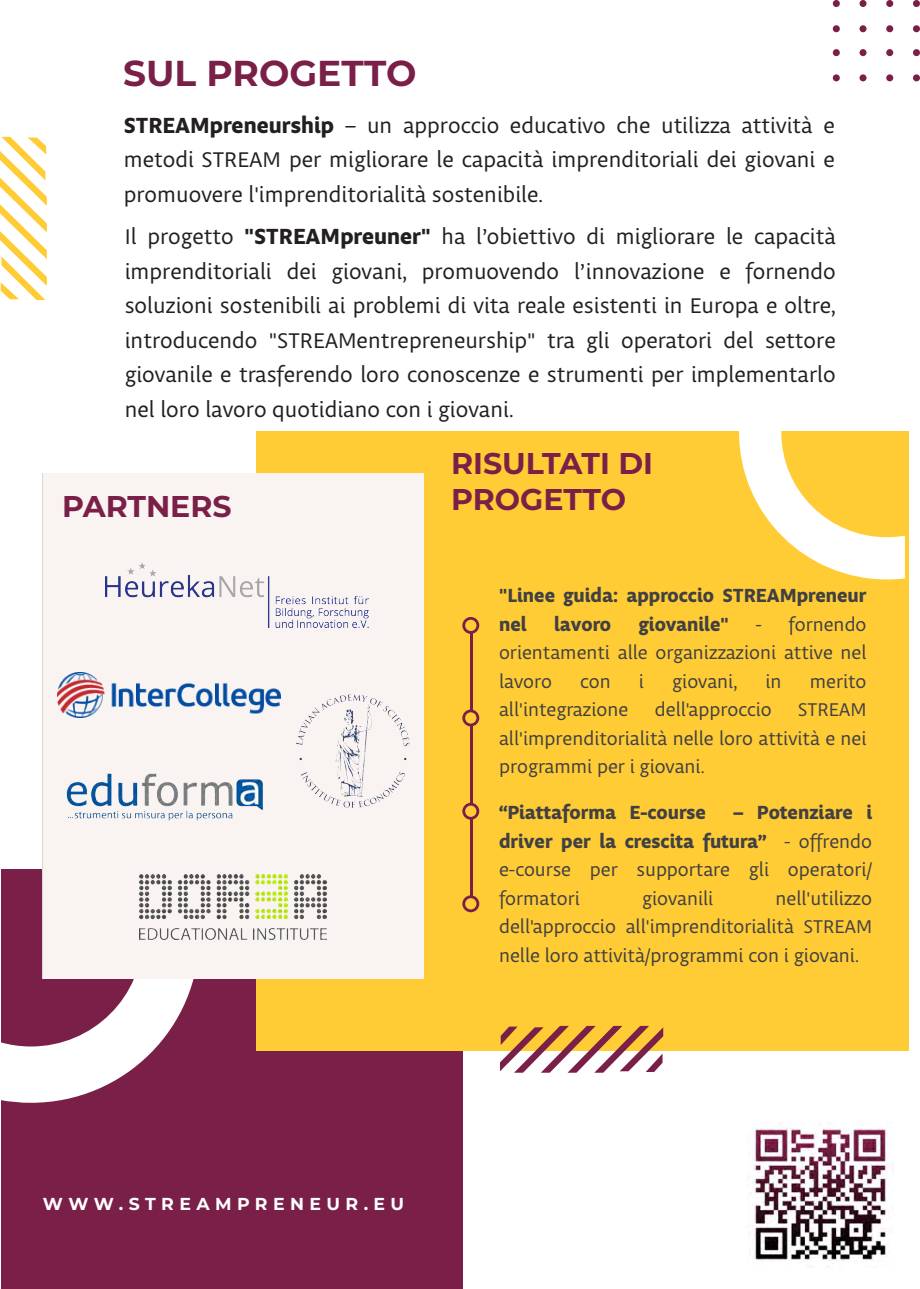
<style>
.page{position:relative;width:920px;height:1289px;background:#fff}
.page>*{position:absolute;margin:0;border:0;box-sizing:border-box;transform-origin:0 0}
.t1{font:700 36px "Montserrat";color:#7a2048}
.t2{font:700 30px/36px "Montserrat";color:#7a2048}
.t3{font:22.5px/34.5px "Obliqua Sans";color:#231f20;text-align:justify}
.t4{font:19.5px/28.5px "Obliqua Sans";color:#414042;text-align:justify}
.t5{font:700 19.5px/28.5px "Obliqua Sans";color:#414042}
.t6{font:700 17.25px "Montserrat";letter-spacing:.315em;color:#fff}
.s1{font-weight:700}
</style>
<div class="page">
<div style="left:1px;top:869px;width:461px;height:419px;background:#7a2048"></div>
<svg style="left:1px;top:768px;width:198px;height:334px"></svg>
<div style="left:256px;top:431px;width:652px;height:619px;background:#ffcc36"></div>
<svg style="left:739px;top:431px;width:165px;height:148px"></svg>
<svg style="left:499px;top:1025px;width:164px;height:47px"></svg>
<svg style="left:0;top:137px;width:47px;height:163px"></svg>
<div style="left:43px;top:473px;width:380px;height:505px;background:#f9f3f2"></div>
<svg style="left:462px;top:617px;width:17px;height:17px"></svg>
<svg style="left:462px;top:709px;width:17px;height:17px"></svg>
<svg style="left:462px;top:802px;width:17px;height:17px"></svg>
<svg style="left:462px;top:895px;width:17px;height:17px"></svg>
<hr style="left:469px;top:633px;width:3px;height:78px;background:#7a2048">
<hr style="left:469px;top:725px;width:3px;height:79px;background:#7a2048">
<hr style="left:469px;top:818px;width:3px;height:78px;background:#7a2048">
<svg style="left:832px;top:0;width:87px;height:81px"></svg>
<img style="left:747px;top:1124px;width:141px;height:137px">
<img style="left:297px;top:694px;width:112px;height:114px">
<img style="left:66px;top:773px;width:197px;height:48px">
<img style="left:105px;top:562px;width:263px;height:65px">
<img style="left:58px;top:672px;width:222px;height:46px">
<img style="left:140px;top:874px;width:186px;height:65px">
<h1 class="t1" style="left:123px;top:47px;width:294px">SUL PROGETTO</h1>
<p class="t3" style="left:124px;top:109px;width:712px"><span class="s1">STREAMpreneurship</span> – un approccio educativo che utilizza attività e metodi STREAM per migliorare le capacità imprenditoriali dei giovani e promuovere l'imprenditorialità sostenibile.</p>
<p class="t3" style="left:125px;top:220px;width:712px">Il progetto <span class="s1">"STREAMpreuner"</span> ha l’obiettivo di migliorare le capacità imprenditoriali dei giovani, promuovendo l’innovazione e fornendo soluzioni sostenibili ai problemi di vita reale esistenti in Europa e oltre, introducendo "STREAMentrepreneurship" tra gli operatori del settore giovanile e trasferendo loro conoscenze e strumenti per implementarlo nel loro lavoro quotidiano con i giovani.</p>
<h2 class="t2" style="left:62px;top:487px;width:171px">PARTNERS</h2>
<h2 class="t2" style="left:451px;top:444px;width:203px">RISULTATI DI<br>PROGETTO</h2>
<p class="t5" style="left:499px;top:582px;width:369px">"Linee guida: approccio STREAMpreneur nel</p>
<p class="t5" style="left:554px;top:611px;width:59px">lavoro</p>
<p class="t5" style="left:638px;top:611px;width:91px">giovanile"</p>
<p class="t4" style="left:499px;top:610px;width:369px;text-indent:256px">- fornendo orientamenti alle organizzazioni attive nel lavoro</p>
<p class="t4" style="left:580px;top:667px;width:32px">con</p>
<p class="t4" style="left:638px;top:667px;width:7px">i</p>
<p class="t4" style="left:672px;top:667px;width:66px">giovani,</p>
<p class="t4" style="left:765px;top:667px;width:18px">in</p>
<p class="t4" style="left:809px;top:667px;width:58px">merito</p>
<p class="t4" style="left:499px;top:696px;width:131px">all'integrazione</p>
<p class="t4" style="left:654px;top:696px;width:118px">dell'approccio</p>
<p class="t4" style="left:499px;top:696px;width:369px;text-indent:299px">STREAM all'imprenditorialità nelle loro attività e nei programmi per i giovani.</p>
<p class="t5" style="left:499px;top:799px;width:208px">“Piattaforma E-course</p>
<p class="t4" style="left:499px;top:799px;width:374px;text-indent:234px"><span class="s1">– Potenziare i driver per la crescita futura”</span> - offrendo e-course per supportare gli operatori/ formatori</p>
<p class="t4" style="left:499px;top:884px;width:374px;text-indent:276px">nell'utilizzo dell'approccio all'imprenditorialità STREAM nelle loro attività/programmi con i giovani.</p>
<p class="t4" style="left:641px;top:884px;width:73px">giovanili</p>
<p class="t6" style="left:43px;top:1191px;width:363px">WWW.STREAMPRENEUR.EU</p>
</div>
